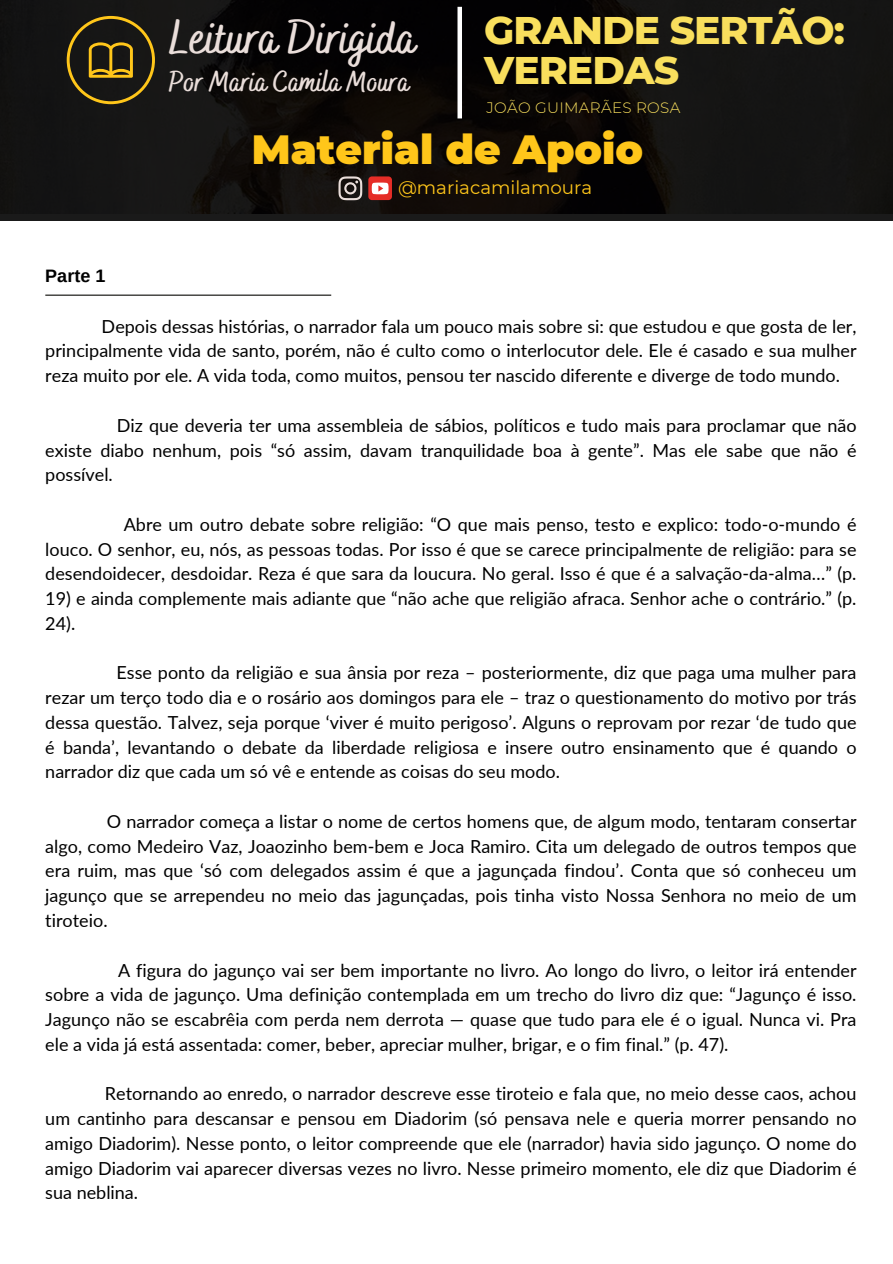
<style>
.page{position:relative;width:893px;height:1264px;background:#fff}
.page>*{position:absolute;margin:0;border:0;box-sizing:border-box;transform-origin:0 0}
.t1{font:700 47.25px "Bakerie Smooth";color:#eadeda}
.t2{font:900 40.8px "Montserrat";color:#ffc61a}
.t3{font:800 39.3px/40.5px "Montserrat";letter-spacing:-.025em;color:#f9df5d}
.t4{font:700 28.95px "Bakerie Smooth";color:#eadeda}
.t5{font:18.3px "Montserrat";color:#ffc61a}
.t6{font:18px/24.8px "Lato";color:#000;text-align:justify}
.t7{font:700 18px "Arimo";color:#000}
.t8{font:300 15.15px "Montserrat";letter-spacing:.02em;color:#f9df5d}
</style>
<div class="page">
<div style="left:0;top:0;width:892px;height:221px;background:linear-gradient(to right,#100f0e,#0f0e0d)"></div>
<svg style="left:67px;top:16px;width:88px;height:88px;background:#403516"></svg>
<div style="left:457px;top:7px;width:5px;height:111px;background:#fff"></div>
<svg style="left:338px;top:176px;width:24px;height:24px"></svg>
<div style="left:368px;top:176px;width:24px;height:24px;background:#e52d27;border-radius:4px"></div>
<svg style="left:372px;top:183px;width:16px;height:11px"></svg>
<hr style="left:45px;top:294px;width:286px;height:2px;background:#0a0a06">
<h2 class="t1" style="left:169px;top:10px;width:249px">Leitura Dirigida</h2>
<p class="t4" style="left:169px;top:65px;width:242px">Por Maria Camila Moura</p>
<h6 class="t3" style="left:484px;top:9px;width:362px">GRANDE SERTÃO:<br>VEREDAS</h6>
<h6 class="t8" style="left:486px;top:99px;width:195px">JOÃO GUIMARÃES ROSA</h6>
<h6 class="t2" style="left:252px;top:124px;width:393px">Material de Apoio</h6>
<h6 class="t5" style="left:398px;top:176px;width:196px">@mariacamilamoura</h6>
<h1 class="t7" style="left:45px;top:266px;width:61px">Parte 1</h1>
<p class="t6" style="left:45px;top:313px;width:812px;text-indent:56px">Depois dessas histórias, o narrador fala um pouco mais sobre si: que estudou e que gosta de ler, principalmente vida de santo, porém, não é culto como o interlocutor dele. Ele é casado e sua mulher reza muito por ele. A vida toda, como muitos, pensou ter nascido diferente e diverge de todo mundo.</p>
<h4 class="t6" style="left:45px;top:412px;width:812px;text-indent:72px">Diz que deveria ter uma assembleia de sábios, políticos e tudo mais para proclamar que não existe diabo nenhum, pois “só assim, davam tranquilidade boa à gente”. Mas ele sabe que não é possível.</h4>
<h3 class="t6" style="left:45px;top:511px;width:812px;text-indent:78px">Abre um outro debate sobre religião: “O que mais penso, testo e explico: todo-o-mundo é louco. O senhor, eu, nós, as pessoas todas. Por isso é que se carece principalmente de religião: para se desendoidecer, desdoidar. Reza é que sara da loucura. No geral. Isso é que é a salvação-da-alma…” (p.</h3>
<h3 class="t6" style="left:45px;top:585px;width:812px">19) e ainda complemente mais adiante que “não ache que religião afraca. Senhor ache o contrário.” (p.<br>24).</h3>
<p class="t6" style="left:45px;top:660px;width:812px;text-indent:71px">Esse ponto da religião e sua ânsia por reza – posteriormente, diz que paga uma mulher para rezar um terço todo dia e o rosário aos domingos para ele – traz o questionamento do motivo por trás dessa questão. Talvez, seja porque ‘viver é muito perigoso’. Alguns o reprovam por rezar ‘de tudo que é banda’, levantando o debate da liberdade religiosa e insere outro ensinamento que é quando o narrador diz que cada um só vê e entende as coisas do seu modo.</p>
<p class="t6" style="left:45px;top:808px;width:812px;text-indent:61px">O narrador começa a listar o nome de certos homens que, de algum modo, tentaram consertar algo, como Medeiro Vaz, Joaozinho bem-bem e Joca Ramiro. Cita um delegado de outros tempos que era ruim, mas que ‘só com delegados assim é que a jagunçada findou’. Conta que só conheceu um jagunço que se arrependeu no meio das jagunçadas, pois tinha visto Nossa Senhora no meio de um tiroteio.</p>
<h6 class="t6" style="left:45px;top:957px;width:812px;text-indent:73px">A figura do jagunço vai ser bem importante no livro. Ao longo do livro, o leitor irá entender sobre a vida de jagunço. Uma definição contemplada em um trecho do livro diz que: “Jagunço é isso.<br>Jagunço não se escabrêia com perda nem derrota — quase que tudo para ele é o igual. Nunca vi. Pra ele a vida já está assentada: comer, beber, apreciar mulher, brigar, e o fim final.” (p. 47).</h6>
<h5 class="t6" style="left:45px;top:1080px;width:812px;text-indent:60px">Retornando ao enredo, o narrador descreve esse tiroteio e fala que, no meio desse caos, achou um cantinho para descansar e pensou em Diadorim (só pensava nele e queria morrer pensando no amigo Diadorim). Nesse ponto, o leitor compreende que ele (narrador) havia sido jagunço. O nome do amigo Diadorim vai aparecer diversas vezes no livro. Nesse primeiro momento, ele diz que Diadorim é sua neblina.</h5>
</div>
